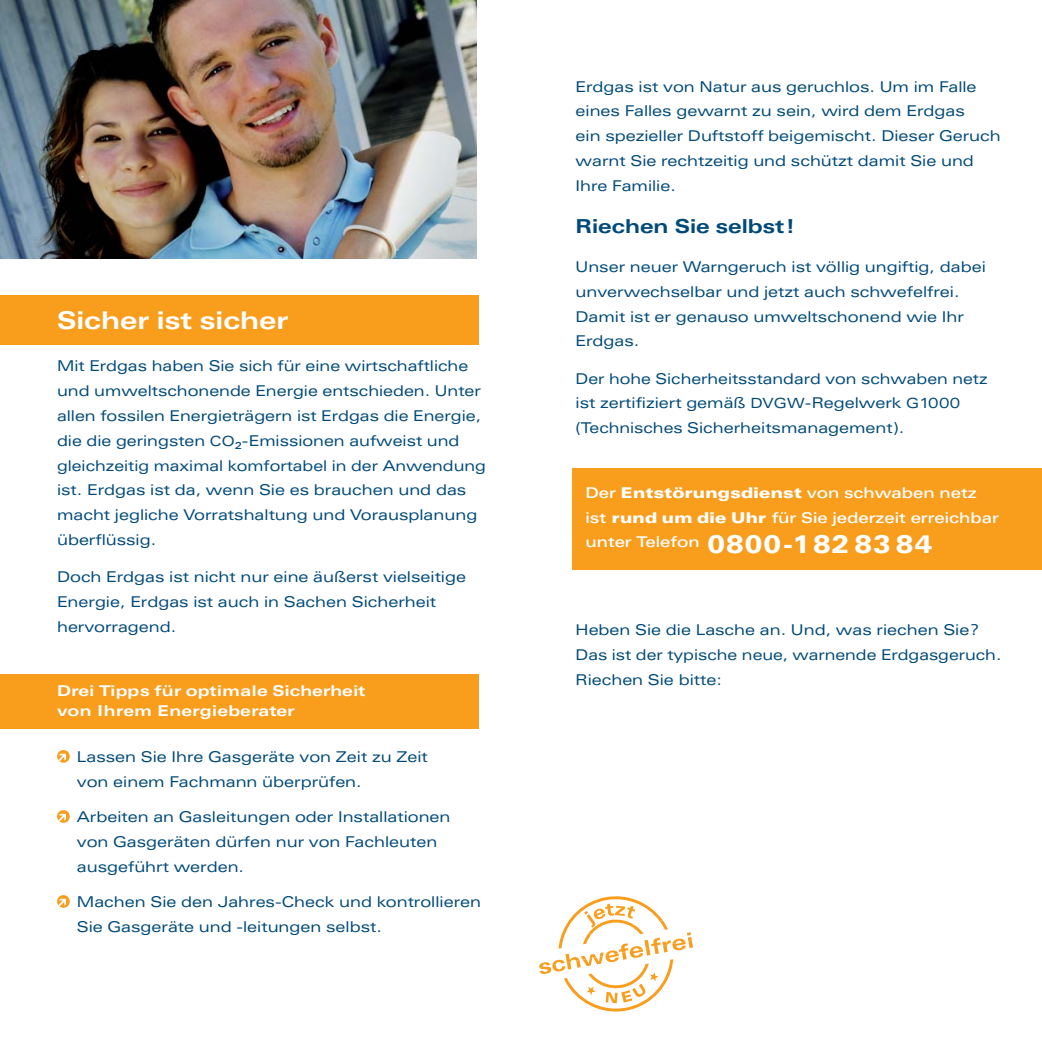
<style>
.page{position:relative;width:1042px;height:1042px;background:#fff}
.page>*{position:absolute;margin:0;border:0;box-sizing:border-box;transform-origin:0 0}
.t1{font:700 24.5px "LT Univers Extd";color:#fff}
.t2{font:700 19.25px "LT Univers Extd";color:#004a7a}
.t3{font:14.88px/24.8px "LT Univers Extd";color:#004a7a}
.t4{font:500 14.88px/24.8px "LT Univers Extd";color:#fff}
.t5{font:700 14.88px/19.8px "LT Univers Extd";letter-spacing:.02em;color:#fff}
.s1{font-size:14px}
.s2{font-weight:900}
.s3{font-weight:800;font-size:24.5px}
</style>
<div class="page">
<div style="left:573px;top:468px;width:469px;height:102px;background:#f99d1c"></div>
<div style="left:0;top:674px;width:479px;height:55px;background:#f99d1c"></div>
<div style="left:0;top:295px;width:479px;height:50px;background:#f99d1c"></div>
<svg style="left:57px;top:750px;width:13px;height:13px"></svg>
<svg style="left:57px;top:810px;width:13px;height:13px"></svg>
<svg style="left:57px;top:895px;width:13px;height:13px"></svg>
<img style="left:0;top:0;width:476px;height:258px">
<svg style="left:539px;top:896px;width:154px;height:116px"></svg>
<h1 class="t1" style="left:57px;top:309px;width:233px">Sicher ist sicher</h1>
<p class="t3" style="left:57px;top:354px;width:430px">Mit Erdgas haben Sie sich für eine wirtschaftliche und umweltschonende Energie entschieden. Unter allen fossilen Energieträgern ist Erdgas die Energie, die die geringsten <span class="s1">CO</span><sub>2</sub>-Emissionen aufweist und gleichzeitig maximal komfortabel in der Anwendung ist. Erdgas ist da, wenn Sie es brauchen und das macht jegliche Vorratshaltung und Vorausplanung überflüssig.</p>
<p class="t3" style="left:57px;top:565px;width:410px">Doch Erdgas ist nicht nur eine äußerst vielseitige<br>Energie, Erdgas ist auch in Sachen Sicherheit hervorragend.</p>
<p class="t5" style="left:57px;top:682px;width:310px">Drei Tipps für optimale Sicherheit von Ihrem Energieberater</p>
<p class="t3" style="left:77px;top:745px;width:352px">Lassen Sie Ihre Gasgeräte von Zeit zu Zeit von einem Fachmann überprüfen.</p>
<p class="t3" style="left:77px;top:805px;width:375px">Arbeiten an Gasleitungen oder Installationen von Gasgeräten dürfen nur von Fachleuten ausgeführt werden.</p>
<p class="t3" style="left:77px;top:890px;width:406px">Machen Sie den Jahres-Check und kontrollieren<br>Sie Gasgeräte und -leitungen selbst.</p>
<p class="t3" style="left:575px;top:75px;width:427px">Erdgas ist von Natur aus geruchlos. Um im Falle eines Falles gewarnt zu sein, wird dem Erdgas<br>ein spezieller Duftstoff beigemischt. Dieser Geruch warnt Sie rechtzeitig und schützt damit Sie und Ihre Familie.</p>
<p class="t2" style="left:575px;top:217px;width:221px">Riechen Sie selbst!</p>
<p class="t3" style="left:575px;top:255px;width:412px">Unser neuer Warngeruch ist völlig ungiftig, dabei unverwechselbar und jetzt auch schwefelfrei.<br>Damit ist er genauso umweltschonend wie Ihr Erdgas.</p>
<p class="t3" style="left:575px;top:367px;width:414px">Der hohe Sicherheitsstandard von schwaben netz ist zertifiziert gemäß <span class="s1">DVGW</span>-Regelwerk <span class="s1">G1000 </span>(Techni sches Sicherheits management).</p>
<p class="t4" style="left:585px;top:481px;width:415px">Der <span class="s2">Entstörungsdienst</span> von schwaben netz ist <span class="s2">rund um die Uhr</span> für Sie jederzeit erreichbar unter Telefon <span class="s3">0800-182 83 84</span></p>
<p class="t3" style="left:575px;top:618px;width:427px">Heben Sie die Lasche an. Und, was riechen Sie?<br>Das ist der typische neue, warnende Erdgasgeruch.<br>Riechen Sie bitte:</p>
</div>
